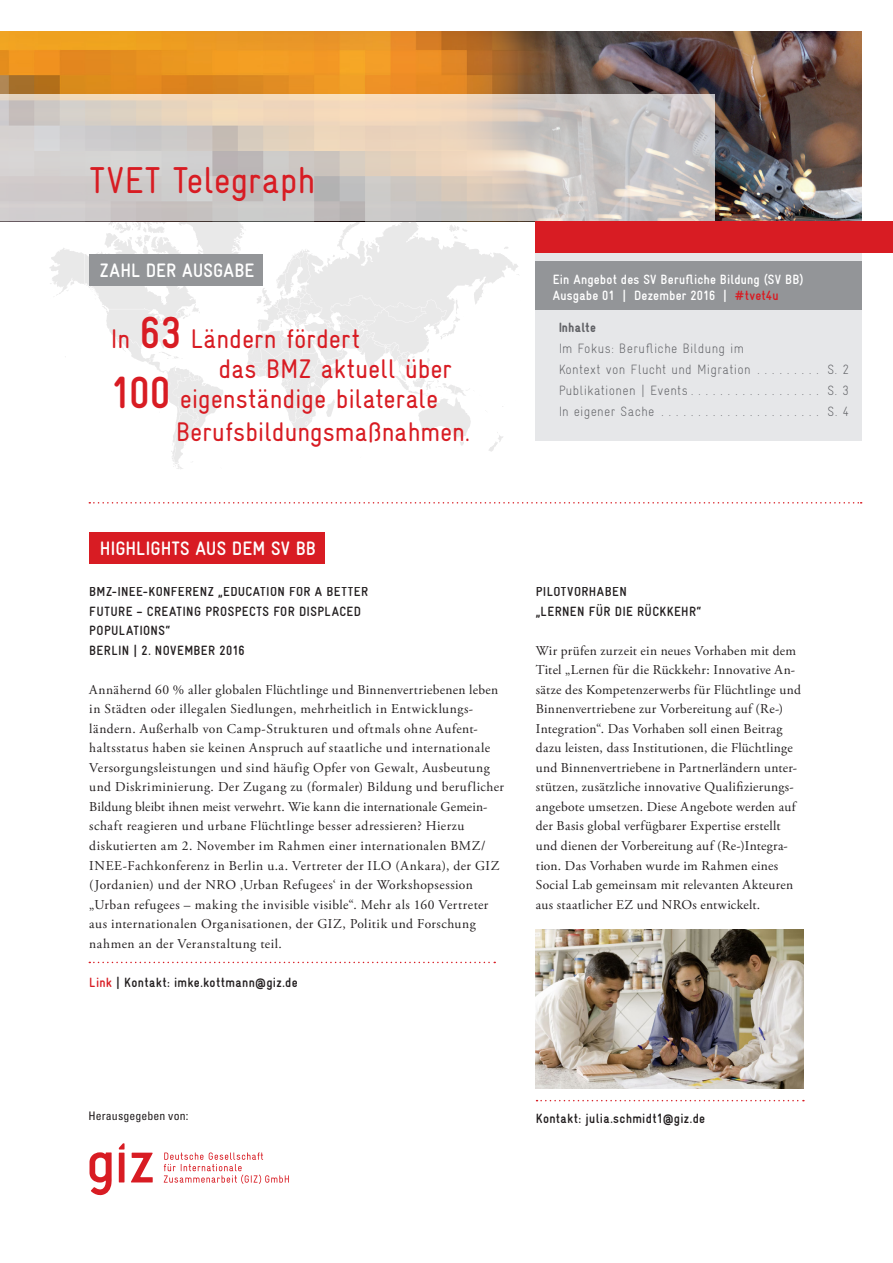
<style>
.page{position:relative;width:893px;height:1263px;background:#fff}
.page>*{position:absolute;margin:0;border:0;box-sizing:border-box;transform-origin:0 0}
.Headline_Aushang{font:condensed 37.5px "Gravur";letter-spacing:-.005em;color:#d81c23}
.t1{font:condensed 27px "Gravur";color:#d81c23}
.t2{font:700 condensed 19.5px "Gravur";color:#fff}
.t3{font:13.5px/19.5px "Adobe Garamond Pro";letter-spacing:.03em;color:#231f20}
.t4{font:700 condensed 13.5px/19.5px "Gravur";letter-spacing:.03em;color:#231f20}
.t5{font:300 condensed 13.5px/21px "Gravur";letter-spacing:.025em;color:#6c6d70}
.t6{font:700 condensed 13.5px "Gravur";letter-spacing:.015em;color:#fff}
.t7{font:900 condensed 13.5px "Gravur";letter-spacing:.02em;color:#6c6d70}
.t8{font:condensed 11.85px "Univers";letter-spacing:.01em;color:#231f20}
.s1{font-weight:700;font-size:45px}
.s2{color:#d81c23}
</style>
<div class="page">
<img style="left:49px;top:221px;width:483px;height:248px">
<div style="left:90px;top:532px;width:235px;height:32px;background:#d81c23"></div>
<div style="left:90px;top:255px;width:173px;height:31px;background:#939598"></div>
<div style="left:535px;top:241px;width:326px;height:199px;background:#e6e7e9"></div>
<div style="left:535px;top:262px;width:326px;height:48px;background:#939598"></div>
<img style="left:0;top:32px;width:861px;height:189px">
<div style="left:535px;top:221px;width:358px;height:32px;background:#d81c23"></div>
<svg style="left:0;top:95px;width:714px;height:126px;background:#d4cbc3"></svg>
<img style="left:535px;top:930px;width:268px;height:158px">
<svg style="left:89px;top:502px;width:773px;height:1px"></svg>
<svg style="left:89px;top:962px;width:406px;height:1px"></svg>
<svg style="left:536px;top:1100px;width:268px;height:1px"></svg>
<svg style="left:90px;top:1152px;width:22px;height:43px"></svg>
<svg style="left:131px;top:1152px;width:22px;height:30px"></svg>
<svg style="left:119px;top:1143px;width:6px;height:39px"></svg>
<svg style="left:164px;top:1152px;width:125px;height:32px"></svg>
<p class="Headline_Aushang" style="left:90px;top:159px;width:227px">TVET Telegraph</p>
<p class="t2" style="left:100px;top:260px;width:156px">ZAHL DER AUSGABE</p>
<p class="t1" style="left:111px;top:324px;width:251px">In <span class="s1">63</span> Ländern fördert</p>
<p class="t1" style="left:219px;top:354px;width:235px">das BMZ aktuell über</p>
<p class="t1" style="left:111px;top:384px;width:329px"><span class="s1">100</span> eigenständige bilaterale</p>
<p class="t1" style="left:176px;top:417px;width:296px">Berufsbildungsmaßnahmen.</p>
<p class="t6" style="left:553px;top:272px;width:252px">Ein Angebot des SV Berufliche Bildung (SV BB)</p>
<p class="t6" style="left:553px;top:288px;width:227px">Ausgabe 01 | Dezember 2016 | <span class="s2">#tvet4u</span></p>
<p class="t7" style="left:558px;top:319px;width:39px">Inhalte</p>
<p class="t5" style="left:558px;top:337px;width:293px">Im Fokus: Berufliche Bildung im<br>Kontext von Flucht und Migration . . . . . . . . S. 2<br>Publikationen | Events . . . . . . . . . . . . . . . . . S. 3<br>In eigener Sache . . . . . . . . . . . . . . . . . . . . . S. 4</p>
<p class="t2" style="left:100px;top:537px;width:218px">HIGHLIGHTS AUS DEM SV BB</p>
<p class="t4" style="left:89px;top:582px;width:281px">BMZ-INEE-KONFERENZ „EDUCATION FOR A BETTER<br>FUTURE – CREATING PROSPECTS FOR DISPLACED<br>POPULATIONS“<br>BERLIN | 2. NOVEMBER 2016</p>
<p class="t3" style="left:89px;top:680px;width:416px">Annähernd 60 % aller globalen Flüchtlinge und Binnenvertriebenen leben in Städten oder illegalen Siedlungen, mehrheitlich in Entwicklungs&shy;ländern. Außerhalb von Camp-Strukturen und oftmals ohne Aufent&shy;haltsstatus haben sie keinen Anspruch auf staatliche und internationale Versorgungsleistungen und sind häufig Opfer von Gewalt, Ausbeutung und Diskriminierung. Der Zugang zu (formaler) Bildung und beruflicher Bildung bleibt ihnen meist verwehrt. Wie kann die internationale Gemein&shy;schaft reagieren und urbane Flüchtlinge besser adressieren? Hierzu diskutierten am 2. November im Rahmen einer internationalen BMZ/ INEE-Fachkonferenz in Berlin u.a. Vertreter der ILO (Ankara), der GIZ (Jordanien) und der NRO ‚Urban Refugees‘ in der Workshopsession „Urban refugees – making the invisible visible“. Mehr als 160 Vertreter aus internationalen Organisationen, der GIZ, Politik und Forschung nahmen an der Veranstaltung teil.</p>
<p class="t4" style="left:89px;top:972px;width:210px"><span class="s2">Link</span> | Kontakt: imke.kottmann@giz.de</p>
<p class="t4" style="left:536px;top:582px;width:167px">PILOTVORHABEN<br>„LERNEN FÜR DIE RÜCKKEHR“</p>
<p class="t3" style="left:536px;top:641px;width:267px">Wir prüfen zurzeit ein neues Vorhaben mit dem Titel „Lernen für die Rückkehr: Innovative An&shy;sätze des Kompetenzerwerbs für Flüchtlinge und Binnenvertriebene zur Vorbereitung auf (Re-)<br>Integration“. Das Vorhaben soll einen Beitrag dazu leisten, dass Institutionen, die Flüchtlinge und Binnenvertriebene in Partnerländern unter&shy;stützen, zusätzliche innovative Qualifizierungs&shy;angebote umsetzen. Diese Angebote werden auf der Basis global verfügbarer Expertise erstellt und dienen der Vorbereitung auf (Re-)Integra&shy;tion. Das Vorhaben wurde im Rahmen eines Social Lab gemeinsam mit relevanten Akteuren aus staatlicher EZ und NROs entwickelt.</p>
<p class="t8" style="left:89px;top:1108px;width:101px">Herausgegeben von:</p>
<p class="t4" style="left:536px;top:1109px;width:171px">Kontakt: julia.schmidt1@giz.de</p>
</div>
